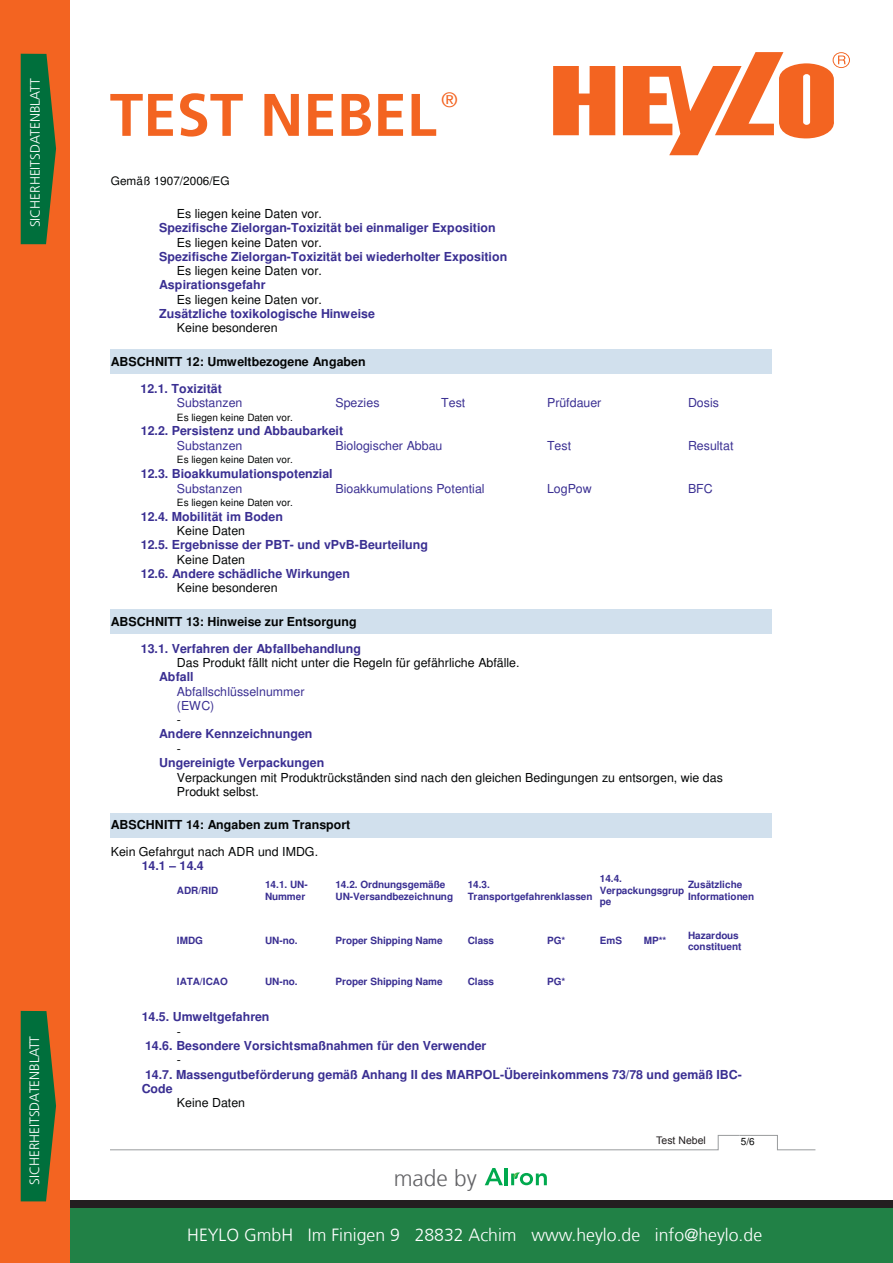
<style>
.page{position:relative;width:893px;height:1263px;background:#fff}
.page>*{position:absolute;margin:0;border:0;box-sizing:border-box;transform-origin:0 0}
.t1{font:700 60px "Frutiger LT Com";color:#f36421}
.t2{font:300 22.65px "Frutiger LT Com";color:#636366}
.t3{font:300 21px "Frutiger LT Com";color:#f36421}
.t4{font:300 17.7px "Frutiger LT Com";color:#fff}
.t5{font:300 13.5px "Frutiger LT Com";color:#fff}
.t6{font:700 12.45px/14.4px "Helvetica";letter-spacing:.005em;color:#3a2f92}
.t7{font:12.45px/14.2px "Helvetica";letter-spacing:.005em;color:#030505}
.t8{font:12.45px/14.4px "Helvetica";color:#3a2f92}
.t9{font:700 12.45px "Helvetica";letter-spacing:.005em;color:#030505}
.t10{font:11.85px "Helvetica";letter-spacing:-.005em;color:#030505}
.t11{font:10.5px "Arial";color:#231f20}
.t12{font:700 10.05px/11.4px "Helvetica";color:#3a2f92}
.t13{font:10.05px "Helvetica";color:#030505}
.s1{color:#fff}
</style>
<div class="page">
<div style="left:60px;top:1200px;width:833px;height:12px;background:#231f20"></div>
<div style="left:0;top:1208px;width:893px;height:55px;background:#218146"></div>
<div style="left:0;top:0;width:69px;height:1263px;background:#f36421"></div>
<svg style="left:21px;top:1011px;width:35px;height:190px;background:#216d38"></svg>
<svg style="left:21px;top:54px;width:35px;height:190px;background:#216d38"></svg>
<svg style="left:553px;top:66px;width:62px;height:69px;background:#f47a41"></svg>
<svg style="left:623px;top:52px;width:227px;height:103px"></svg>
<svg style="left:485px;top:1168px;width:18px;height:17px"></svg>
<hr style="left:505px;top:1168px;width:3px;height:17px;background:#00a94e">
<svg style="left:511px;top:1172px;width:36px;height:13px"></svg>
<svg style="left:111px;top:1135px;width:705px;height:16px"></svg>
<div style="left:111px;top:350px;width:661px;height:24px;background:#d1e0ed"></div>
<div style="left:111px;top:610px;width:661px;height:24px;background:#d1e0ed"></div>
<div style="left:111px;top:813px;width:661px;height:25px;background:#d1e0ed"></div>
<div style="left:564px;top:1130px;width:145px;height:18px;background:#fff"></div>
<p class="t5" style="left:27px;top:227px;width:150px;rotate:-90deg">SICHERHEITSDATENBLATT</p>
<p class="t5" style="left:27px;top:1185px;width:150px;rotate:-90deg">SICHERHEITSDATENBLATT</p>
<h3 class="t3" style="left:441px;top:87px;width:18px">®</h3>
<h1 class="t1" style="left:110px;top:80px;width:345px">TEST NEBEL<span class="s1">.</span></h1>
<p class="t10" style="left:111px;top:175px;width:120px">Gemäß 1907/2006/EG</p>
<p class="t7" style="left:177px;top:207px;width:147px">Es liegen keine Daten vor.</p>
<p class="t6" style="left:159px;top:221px;width:338px">Spezifische Zielorgan-Toxizität bei einmaliger Exposition</p>
<p class="t7" style="left:177px;top:235px;width:147px">Es liegen keine Daten vor.</p>
<p class="t6" style="left:159px;top:249px;width:349px">Spezifische Zielorgan-Toxizität bei wiederholter Exposition</p>
<p class="t7" style="left:177px;top:264px;width:147px">Es liegen keine Daten vor.</p>
<p class="t6" style="left:159px;top:278px;width:108px">Aspirationsgefahr</p>
<p class="t7" style="left:177px;top:292px;width:147px">Es liegen keine Daten vor.</p>
<p class="t6" style="left:159px;top:306px;width:217px">Zusätzliche toxikologische Hinweise</p>
<p class="t7" style="left:177px;top:321px;width:102px">Keine besonderen</p>
<p class="t9" style="left:111px;top:355px;width:256px">ABSCHNITT 12: Umweltbezogene Angaben</p>
<p class="t6" style="left:141px;top:381px;width:83px">12.1. Toxizität</p>
<p class="t8" style="left:177px;top:396px;width:67px">Substanzen</p>
<p class="t8" style="left:335px;top:396px;width:46px">Spezies</p>
<p class="t8" style="left:441px;top:396px;width:26px">Test</p>
<p class="t8" style="left:547px;top:396px;width:56px">Prüfdauer</p>
<p class="t8" style="left:688px;top:396px;width:32px">Dosis</p>
<p class="t13" style="left:177px;top:411px;width:118px">Es liegen keine Daten vor.</p>
<p class="t6" style="left:141px;top:424px;width:204px">12.2. Persistenz und Abbaubarkeit</p>
<p class="t8" style="left:177px;top:438px;width:67px">Substanzen</p>
<p class="t8" style="left:335px;top:438px;width:108px">Biologischer Abbau</p>
<p class="t8" style="left:547px;top:438px;width:26px">Test</p>
<p class="t8" style="left:688px;top:438px;width:47px">Resultat</p>
<p class="t13" style="left:177px;top:454px;width:118px">Es liegen keine Daten vor.</p>
<p class="t6" style="left:141px;top:466px;width:193px">12.3. Bioakkumulationspotenzial</p>
<p class="t8" style="left:177px;top:481px;width:67px">Substanzen</p>
<p class="t8" style="left:335px;top:481px;width:151px">Bioakkumulations Potential</p>
<p class="t8" style="left:547px;top:481px;width:46px">LogPow</p>
<p class="t8" style="left:688px;top:481px;width:26px">BFC</p>
<p class="t13" style="left:177px;top:497px;width:118px">Es liegen keine Daten vor.</p>
<p class="t6" style="left:141px;top:509px;width:144px">12.4. Mobilität im Boden</p>
<p class="t7" style="left:177px;top:524px;width:70px">Keine Daten</p>
<p class="t6" style="left:141px;top:538px;width:289px">12.5. Ergebnisse der PBT- und vPvB-Beurteilung</p>
<p class="t7" style="left:177px;top:552px;width:70px">Keine Daten</p>
<p class="t6" style="left:141px;top:566px;width:211px">12.6. Andere schädliche Wirkungen</p>
<p class="t7" style="left:177px;top:581px;width:102px">Keine besonderen</p>
<p class="t9" style="left:111px;top:614px;width:247px">ABSCHNITT 13: Hinweise zur Entsorgung</p>
<p class="t6" style="left:141px;top:641px;width:222px">13.1. Verfahren der Abfallbehandlung</p>
<p class="t7" style="left:177px;top:656px;width:344px">Das Produkt fällt nicht unter die Regeln für gefährliche Abfälle.</p>
<p class="t6" style="left:159px;top:670px;width:36px">Abfall</p>
<p class="t8" style="left:177px;top:684px;width:129px">Abfallschlüsselnummer (EWC)</p>
<p class="t7" style="left:177px;top:713px;width:6px">-</p>
<p class="t6" style="left:159px;top:727px;width:155px">Andere Kennzeichnungen</p>
<p class="t7" style="left:177px;top:741px;width:6px">-</p>
<p class="t6" style="left:159px;top:755px;width:167px">Ungereinigte Verpackungen</p>
<p class="t7" style="left:177px;top:770px;width:548px">Verpackungen mit Produktrückständen sind nach den gleichen Bedingungen zu entsorgen, wie das<br>Produkt selbst.</p>
<p class="t9" style="left:111px;top:818px;width:241px">ABSCHNITT 14: Angaben zum Transport</p>
<p class="t7" style="left:111px;top:845px;width:209px">Kein Gefahrgut nach ADR und IMDG.</p>
<p class="t6" style="left:142px;top:859px;width:64px">14.1 – 14.4</p>
<p class="t12" style="left:177px;top:884px;width:43px">ADR/RID</p>
<p class="t12" style="left:265px;top:879px;width:44px">14.1. UN-<br>Nummer</p>
<p class="t12" style="left:335px;top:879px;width:119px">14.2. Ordnungsgemäße<br>UN-Versandbezeichnung</p>
<p class="t12" style="left:468px;top:879px;width:126px">14.3.<br>Transportgefahrenklassen</p>
<p class="t12" style="left:600px;top:873px;width:86px">14.4.<br>Verpackungsgrup pe</p>
<p class="t12" style="left:688px;top:879px;width:68px">Zusätzliche<br>Informationen</p>
<p class="t12" style="left:177px;top:935px;width:28px">IMDG</p>
<p class="t12" style="left:265px;top:935px;width:34px">UN-no.</p>
<p class="t12" style="left:335px;top:935px;width:109px">Proper Shipping Name</p>
<p class="t12" style="left:468px;top:935px;width:28px">Class</p>
<p class="t12" style="left:547px;top:935px;width:20px">PG*</p>
<p class="t12" style="left:600px;top:935px;width:24px">EmS</p>
<p class="t12" style="left:644px;top:935px;width:24px">MP**</p>
<p class="t12" style="left:688px;top:929px;width:55px">Hazardous constituent</p>
<p class="t12" style="left:177px;top:976px;width:53px">IATA/ICAO</p>
<p class="t12" style="left:265px;top:976px;width:34px">UN-no.</p>
<p class="t12" style="left:335px;top:976px;width:109px">Proper Shipping Name</p>
<p class="t12" style="left:468px;top:976px;width:28px">Class</p>
<p class="t12" style="left:547px;top:976px;width:20px">PG*</p>
<p class="t6" style="left:142px;top:1010px;width:129px">14.5. Umweltgefahren</p>
<p class="t7" style="left:177px;top:1024px;width:6px">-</p>
<p class="t6" style="left:145px;top:1038px;width:343px">14.6. Besondere Vorsichtsmaßnahmen für den Verwender</p>
<p class="t7" style="left:177px;top:1053px;width:6px">-</p>
<p class="t6" style="left:142px;top:1067px;width:602px">14.7. Massengutbeförderung gemäß Anhang II des MARPOL-Übereinkommens 73/78 und gemäß IBC-<br>Code</p>
<p class="t7" style="left:177px;top:1096px;width:70px">Keine Daten</p>
<p class="t11" style="left:656px;top:1133px;width:51px">Test Nebel</p>
<p class="t13" style="left:660px;top:1134px;width:41px">Test Fog</p>
<p class="t13" style="left:741px;top:1136px;width:15px">5/6</p>
<h2 class="t2" style="left:394px;top:1165px;width:85px">made by</h2>
<h3 class="t4" style="left:187px;top:1225px;width:576px">HEYLO GmbH Im Finigen 9 28832 Achim www.heylo.de info@heylo.de</h3>
</div>
